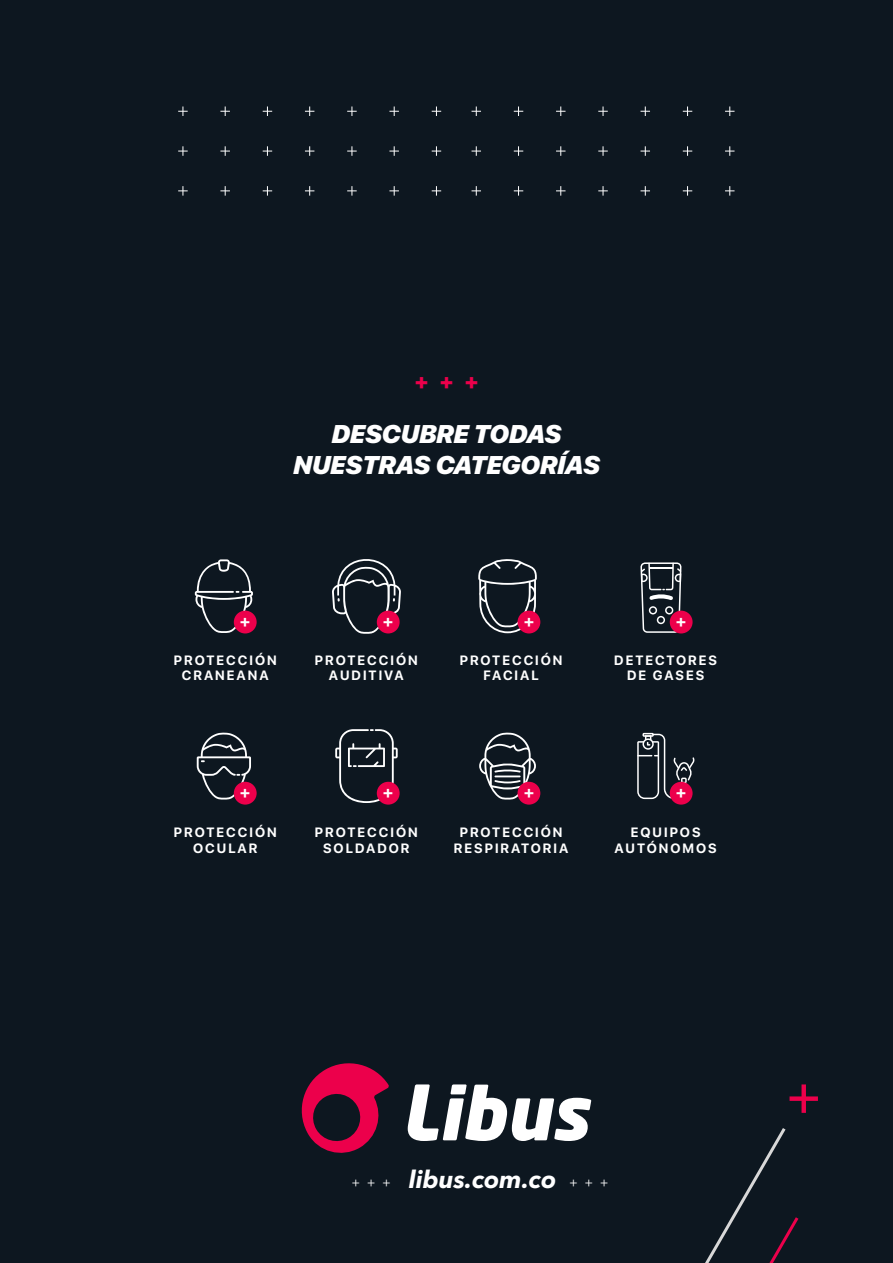
<style>
.page{position:relative;width:893px;height:1263px;background:#0d1720}
.page>*{position:absolute;margin:0;border:0;box-sizing:border-box;transform-origin:0 0}
.t1{font:500 condensed 54px "Avenir Next LT Pro";color:#ec004b}
.t2{font:italic 900 25.5px/30.6px "SF Pro Display";letter-spacing:-.005em;color:#fff;text-align:center}
.t3{font:italic 700 24.45px "Avenir Next LT Pro";letter-spacing:-.005em;color:#fff}
.t4{font:800 21px "SF Pro Text";color:#ec004b}
.t5{font:700 15.75px "Avenir Next LT Pro";color:#fff}
.t6{font:700 13.5px/15.6px "SF Pro Display";letter-spacing:.15em;color:#fff;text-align:center}
.s1{font-weight:400;font-style:normal;font-stretch:condensed;font-size:13.2px}
</style>
<div class="page">
<svg style="left:178px;top:106px;width:10px;height:10px"></svg>
<svg style="left:220px;top:106px;width:10px;height:10px"></svg>
<svg style="left:263px;top:106px;width:9px;height:10px"></svg>
<svg style="left:305px;top:106px;width:9px;height:10px"></svg>
<svg style="left:347px;top:106px;width:10px;height:10px"></svg>
<svg style="left:389px;top:106px;width:10px;height:10px"></svg>
<svg style="left:432px;top:106px;width:9px;height:10px"></svg>
<svg style="left:178px;top:146px;width:10px;height:10px"></svg>
<svg style="left:220px;top:146px;width:10px;height:10px"></svg>
<svg style="left:263px;top:146px;width:9px;height:10px"></svg>
<svg style="left:305px;top:146px;width:9px;height:10px"></svg>
<svg style="left:347px;top:146px;width:10px;height:10px"></svg>
<svg style="left:389px;top:146px;width:10px;height:10px"></svg>
<svg style="left:432px;top:146px;width:9px;height:10px"></svg>
<svg style="left:178px;top:186px;width:10px;height:10px"></svg>
<svg style="left:220px;top:186px;width:10px;height:10px"></svg>
<svg style="left:263px;top:186px;width:9px;height:10px"></svg>
<svg style="left:305px;top:186px;width:9px;height:10px"></svg>
<svg style="left:347px;top:186px;width:10px;height:10px"></svg>
<svg style="left:389px;top:186px;width:10px;height:10px"></svg>
<svg style="left:432px;top:186px;width:9px;height:10px"></svg>
<svg style="left:472px;top:106px;width:9px;height:10px"></svg>
<svg style="left:514px;top:106px;width:9px;height:10px"></svg>
<svg style="left:556px;top:106px;width:9px;height:10px"></svg>
<svg style="left:598px;top:106px;width:10px;height:10px"></svg>
<svg style="left:640px;top:106px;width:10px;height:10px"></svg>
<svg style="left:683px;top:106px;width:9px;height:10px"></svg>
<svg style="left:725px;top:106px;width:9px;height:10px"></svg>
<svg style="left:472px;top:146px;width:9px;height:10px"></svg>
<svg style="left:514px;top:146px;width:9px;height:10px"></svg>
<svg style="left:556px;top:146px;width:9px;height:10px"></svg>
<svg style="left:598px;top:146px;width:10px;height:10px"></svg>
<svg style="left:640px;top:146px;width:10px;height:10px"></svg>
<svg style="left:683px;top:146px;width:9px;height:10px"></svg>
<svg style="left:725px;top:146px;width:9px;height:10px"></svg>
<svg style="left:472px;top:186px;width:9px;height:10px"></svg>
<svg style="left:514px;top:186px;width:9px;height:10px"></svg>
<svg style="left:556px;top:186px;width:9px;height:10px"></svg>
<svg style="left:598px;top:186px;width:10px;height:10px"></svg>
<svg style="left:640px;top:186px;width:10px;height:10px"></svg>
<svg style="left:683px;top:186px;width:9px;height:10px"></svg>
<svg style="left:725px;top:186px;width:9px;height:10px"></svg>
<svg style="left:705px;top:1128px;width:94px;height:135px"></svg>
<svg style="left:335px;top:729px;width:63px;height:74px"></svg>
<svg style="left:479px;top:732px;width:57px;height:68px"></svg>
<svg style="left:197px;top:732px;width:54px;height:68px"></svg>
<svg style="left:642px;top:733px;width:12px;height:4px"></svg>
<svg style="left:637px;top:734px;width:58px;height:65px"></svg>
<svg style="left:195px;top:559px;width:58px;height:74px"></svg>
<svg style="left:478px;top:559px;width:59px;height:74px"></svg>
<svg style="left:332px;top:559px;width:69px;height:75px"></svg>
<svg style="left:640px;top:562px;width:41px;height:71px"></svg>
<div style="left:234px;top:611px;width:23px;height:22px;background:#ec004b;border-radius:50%"></div>
<div style="left:377px;top:611px;width:23px;height:22px;background:#ec004b;border-radius:50%"></div>
<div style="left:517px;top:611px;width:23px;height:22px;background:#ec004b;border-radius:50%"></div>
<div style="left:670px;top:611px;width:23px;height:22px;background:#ec004b;border-radius:50%"></div>
<div style="left:234px;top:782px;width:23px;height:23px;background:#ec004b;border-radius:50%"></div>
<div style="left:377px;top:782px;width:23px;height:23px;background:#ec004b;border-radius:50%"></div>
<div style="left:517px;top:782px;width:23px;height:23px;background:#ec004b;border-radius:50%"></div>
<div style="left:670px;top:782px;width:23px;height:23px;background:#ec004b;border-radius:50%"></div>
<svg style="left:408px;top:1084px;width:183px;height:57px"></svg>
<svg style="left:301px;top:1063px;width:88px;height:90px"></svg>
<h3 class="t4" style="left:414px;top:367px;width:66px">+ + +</h3>
<h2 class="t2" style="left:293px;top:419px;width:308px">DESCUBRE TODAS<br>NUESTRAS CATEGORÍAS</h2>
<p class="t5" style="left:240px;top:612px;width:12px">+</p>
<p class="t5" style="left:383px;top:612px;width:12px">+</p>
<p class="t5" style="left:524px;top:612px;width:12px">+</p>
<p class="t5" style="left:676px;top:612px;width:12px">+</p>
<p class="t6" style="left:174px;top:652px;width:104px">PROTECCIÓN<br>CRANEANA</p>
<p class="t6" style="left:315px;top:652px;width:104px">PROTECCIÓN<br>AUDITIVA</p>
<p class="t6" style="left:460px;top:652px;width:104px">PROTECCIÓN<br>FACIAL</p>
<p class="t6" style="left:614px;top:652px;width:104px">DETECTORES<br>DE GASES</p>
<p class="t5" style="left:240px;top:783px;width:12px">+</p>
<p class="t5" style="left:383px;top:783px;width:12px">+</p>
<p class="t5" style="left:524px;top:783px;width:12px">+</p>
<p class="t5" style="left:676px;top:783px;width:12px">+</p>
<p class="t6" style="left:174px;top:824px;width:104px">PROTECCIÓN<br>OCULAR</p>
<p class="t6" style="left:315px;top:824px;width:104px">PROTECCIÓN<br>SOLDADOR</p>
<p class="t6" style="left:454px;top:824px;width:116px">PROTECCIÓN<br>RESPIRATORIA</p>
<p class="t6" style="left:614px;top:824px;width:104px">EQUIPOS<br>AUTÓNOMOS</p>
<h3 class="t3" style="left:352px;top:1164px;width:258px"><span class="s1">+ + +</span> libus.com.co <span class="s1">+ + +</span></h3>
<h1 class="t1" style="left:786px;top:1063px;width:37px">+</h1>
</div>
